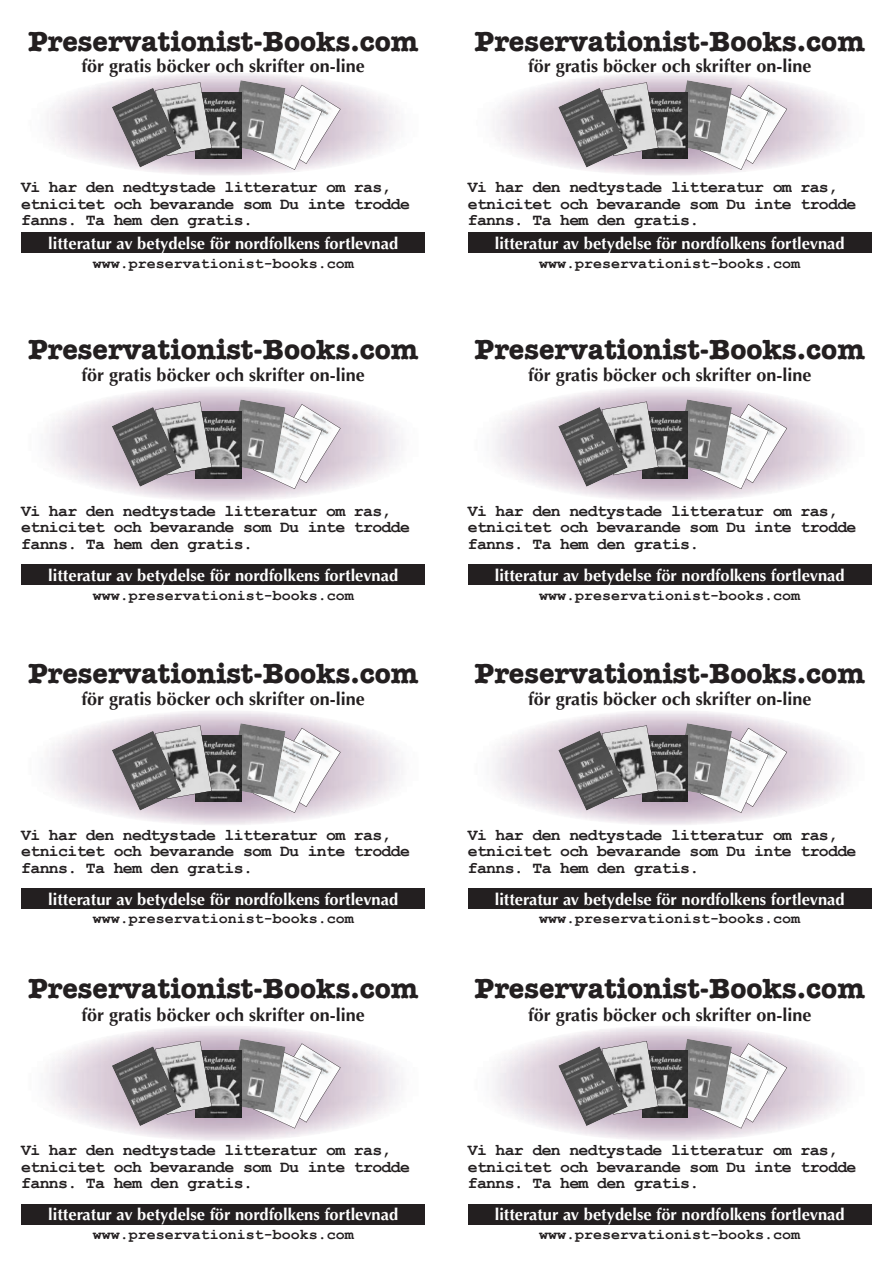
<style>
.page{position:relative;width:893px;height:1263px;background:#fff}
.page>*{position:absolute;margin:0;border:0;box-sizing:border-box;transform-origin:0 0}
.t1{font:700 28.5px "American Typewriter";color:#231f20}
.t2{font:700 18px "Optima";color:#231f20}
.t3{font:700 16.5px/16.5px "Courier New";letter-spacing:-.04em;color:#231f20}
.t4{font:700 16.5px "Optima";color:#fff}
.t5{font:700 15px "Courier New";color:#231f20}
</style>
<div class="page">
<img style="left:21px;top:72px;width:404px;height:104px;border-radius:50%">
<div style="left:21px;top:233px;width:404px;height:20px;background:#231f20"></div>
<svg style="left:253px;top:85px;width:88px;height:85px"></svg>
<img style="left:229px;top:80px;width:57px;height:74px">
<img style="left:196px;top:92px;width:45px;height:67px">
<svg style="left:155px;top:82px;width:57px;height:74px;background:#a5a2a4"></svg>
<img style="left:112px;top:88px;width:69px;height:79px">
<img style="left:21px;top:386px;width:404px;height:116px;border-radius:50%">
<div style="left:21px;top:565px;width:404px;height:20px;background:#231f20"></div>
<svg style="left:253px;top:404px;width:88px;height:85px"></svg>
<img style="left:229px;top:399px;width:57px;height:74px">
<img style="left:196px;top:411px;width:45px;height:67px">
<svg style="left:155px;top:401px;width:57px;height:74px;background:#a4a1a3"></svg>
<img style="left:112px;top:407px;width:69px;height:80px">
<img style="left:468px;top:386px;width:404px;height:116px;border-radius:50%">
<div style="left:468px;top:565px;width:404px;height:20px;background:#231f20"></div>
<svg style="left:700px;top:404px;width:87px;height:85px"></svg>
<img style="left:675px;top:399px;width:57px;height:74px">
<img style="left:642px;top:411px;width:46px;height:67px">
<svg style="left:602px;top:401px;width:56px;height:74px;background:#a4a2a4"></svg>
<img style="left:558px;top:407px;width:70px;height:80px">
<img style="left:21px;top:710px;width:404px;height:115px;border-radius:50%">
<div style="left:21px;top:889px;width:404px;height:20px;background:#231f20"></div>
<svg style="left:253px;top:728px;width:88px;height:85px"></svg>
<img style="left:229px;top:723px;width:57px;height:74px">
<img style="left:196px;top:735px;width:45px;height:67px">
<svg style="left:155px;top:725px;width:57px;height:74px;background:#a3a1a3"></svg>
<img style="left:112px;top:731px;width:69px;height:79px">
<div style="left:468px;top:889px;width:404px;height:20px;background:#231f20"></div>
<svg style="left:700px;top:728px;width:87px;height:85px"></svg>
<img style="left:675px;top:723px;width:57px;height:74px">
<img style="left:642px;top:735px;width:46px;height:67px">
<svg style="left:602px;top:725px;width:56px;height:74px;background:#a4a2a4"></svg>
<img style="left:558px;top:731px;width:70px;height:79px">
<img style="left:21px;top:1025px;width:404px;height:116px;border-radius:50%">
<div style="left:21px;top:1204px;width:404px;height:20px;background:#231f20"></div>
<svg style="left:253px;top:1043px;width:88px;height:85px"></svg>
<img style="left:229px;top:1039px;width:57px;height:73px">
<img style="left:196px;top:1051px;width:45px;height:66px">
<svg style="left:155px;top:1041px;width:57px;height:73px;background:#a3a1a3"></svg>
<img style="left:112px;top:1046px;width:69px;height:80px">
<img style="left:468px;top:1025px;width:404px;height:116px;border-radius:50%">
<div style="left:468px;top:1204px;width:404px;height:20px;background:#231f20"></div>
<svg style="left:700px;top:1043px;width:87px;height:85px"></svg>
<img style="left:675px;top:1039px;width:57px;height:73px">
<img style="left:642px;top:1051px;width:46px;height:66px">
<svg style="left:602px;top:1041px;width:56px;height:73px;background:#a4a1a4"></svg>
<img style="left:558px;top:1046px;width:70px;height:80px">
<div style="left:468px;top:233px;width:404px;height:20px;background:#231f20"></div>
<svg style="left:700px;top:85px;width:87px;height:85px"></svg>
<img style="left:675px;top:80px;width:57px;height:74px">
<img style="left:642px;top:92px;width:46px;height:67px">
<svg style="left:602px;top:82px;width:56px;height:74px;background:#a6a3a5"></svg>
<img style="left:558px;top:88px;width:70px;height:79px">
<h1 class="t1" style="left:28px;top:24px;width:392px">Preservationist-Books.com</h1>
<p class="t2" style="left:81px;top:56px;width:285px">för gratis böcker och skrifter on-line</p>
<p class="t3" style="left:21px;top:179px;width:390px">Vi har den nedtystade lit teratur om ras, etnicitet och bevarande som Du inte trodde fanns. Ta hem den gratis.</p>
<p class="t4" style="left:48px;top:234px;width:351px">litteratur av betydelse för nordfolkens fortlevnad</p>
<p class="t5" style="left:93px;top:254px;width:263px">www.preservationist-books.com</p>
<h1 class="t1" style="left:28px;top:332px;width:392px">Preservationist-Books.com</h1>
<p class="t2" style="left:81px;top:365px;width:285px">för gratis böcker och skrifter on-line</p>
<p class="t3" style="left:21px;top:502px;width:390px">Vi har den nedtystade lit teratur om ras, etnicitet och bevarande som Du inte trodde fanns. Ta hem den gratis.</p>
<p class="t4" style="left:48px;top:566px;width:351px">litteratur av betydelse för nordfolkens fortlevnad</p>
<p class="t5" style="left:93px;top:586px;width:263px">www.preservationist-books.com</p>
<h1 class="t1" style="left:28px;top:656px;width:392px">Preservationist-Books.com</h1>
<p class="t2" style="left:81px;top:688px;width:285px">för gratis böcker och skrifter on-line</p>
<p class="t3" style="left:21px;top:826px;width:390px">Vi har den nedtystade lit teratur om ras, etnicitet och bevarande som Du inte trodde fanns. Ta hem den gratis.</p>
<p class="t4" style="left:48px;top:889px;width:351px">litteratur av betydelse för nordfolkens fortlevnad</p>
<p class="t5" style="left:93px;top:910px;width:263px">www.preservationist-books.com</p>
<h1 class="t1" style="left:28px;top:971px;width:392px">Preservationist-Books.com</h1>
<p class="t2" style="left:81px;top:1004px;width:285px">för gratis böcker och skrifter on-line</p>
<p class="t3" style="left:21px;top:1142px;width:390px">Vi har den nedtystade lit teratur om ras, etnicitet och bevarande som Du inte trodde fanns. Ta hem den gratis.</p>
<p class="t4" style="left:48px;top:1205px;width:351px">litteratur av betydelse för nordfolkens fortlevnad</p>
<p class="t5" style="left:93px;top:1225px;width:263px">www.preservationist-books.com</p>
<h1 class="t1" style="left:475px;top:24px;width:392px">Preservationist-Books.com</h1>
<p class="t2" style="left:528px;top:56px;width:285px">för gratis böcker och skrifter on-line</p>
<p class="t3" style="left:468px;top:179px;width:390px">Vi har den nedtystade lit teratur om ras, etnicitet och bevarande som Du inte trodde fanns. Ta hem den gratis.</p>
<p class="t4" style="left:495px;top:234px;width:351px">litteratur av betydelse för nordfolkens fortlevnad</p>
<p class="t5" style="left:539px;top:254px;width:263px">www.preservationist-books.com</p>
<h1 class="t1" style="left:475px;top:332px;width:392px">Preservationist-Books.com</h1>
<p class="t2" style="left:528px;top:365px;width:285px">för gratis böcker och skrifter on-line</p>
<p class="t3" style="left:468px;top:502px;width:390px">Vi har den nedtystade lit teratur om ras, etnicitet och bevarande som Du inte trodde fanns. Ta hem den gratis.</p>
<p class="t4" style="left:495px;top:566px;width:351px">litteratur av betydelse för nordfolkens fortlevnad</p>
<p class="t5" style="left:539px;top:586px;width:263px">www.preservationist-books.com</p>
<h1 class="t1" style="left:475px;top:656px;width:392px">Preservationist-Books.com</h1>
<p class="t2" style="left:528px;top:688px;width:285px">för gratis böcker och skrifter on-line</p>
<p class="t3" style="left:468px;top:826px;width:390px">Vi har den nedtystade lit teratur om ras, etnicitet och bevarande som Du inte trodde fanns. Ta hem den gratis.</p>
<p class="t4" style="left:495px;top:889px;width:351px">litteratur av betydelse för nordfolkens fortlevnad</p>
<p class="t5" style="left:539px;top:910px;width:263px">www.preservationist-books.com</p>
<h1 class="t1" style="left:475px;top:971px;width:392px">Preservationist-Books.com</h1>
<p class="t2" style="left:528px;top:1004px;width:285px">för gratis böcker och skrifter on-line</p>
<p class="t3" style="left:468px;top:1142px;width:390px">Vi har den nedtystade lit teratur om ras, etnicitet och bevarande som Du inte trodde fanns. Ta hem den gratis.</p>
<p class="t4" style="left:495px;top:1205px;width:351px">litteratur av betydelse för nordfolkens fortlevnad</p>
<p class="t5" style="left:539px;top:1225px;width:263px">www.preservationist-books.com</p>
</div>
